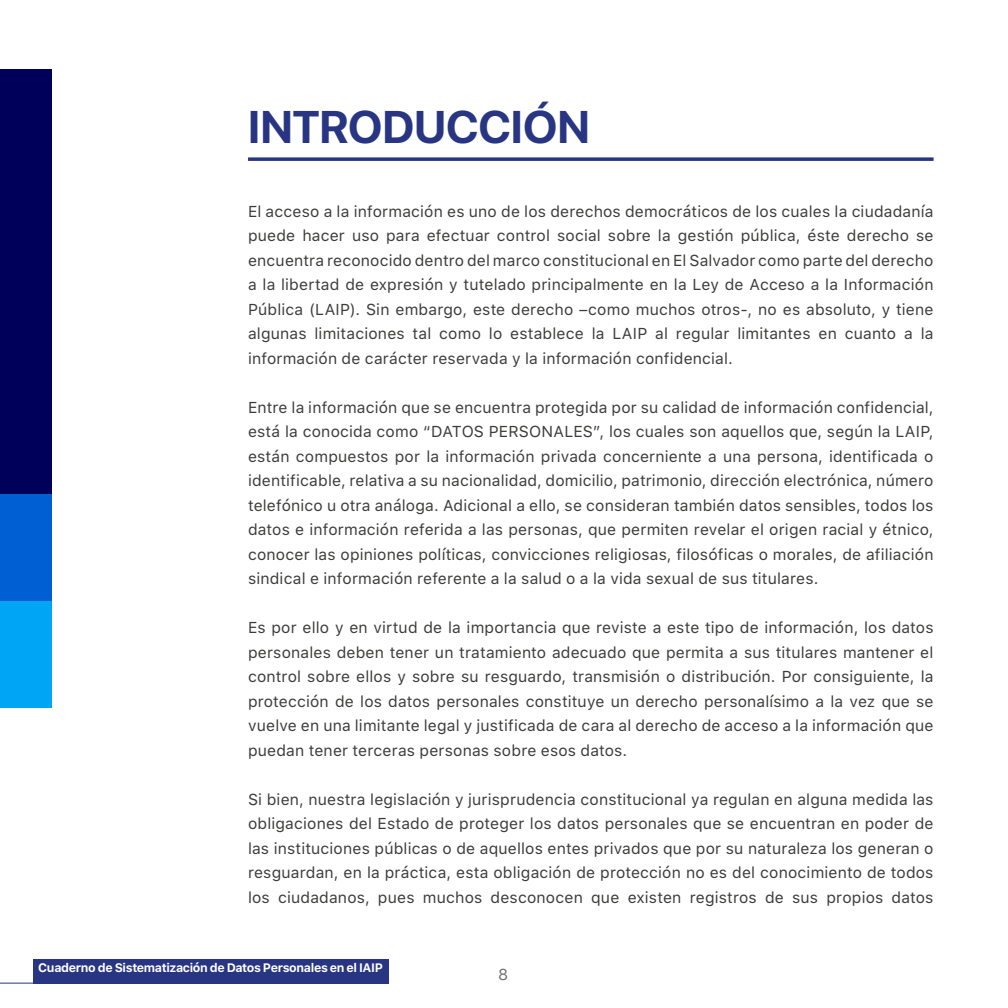
<style>
.page{position:relative;width:1008px;height:1008px;background:#fff}
.page>*{position:absolute;margin:0;border:0;box-sizing:border-box;transform-origin:0 0}
.t1{font:700 45.5px "SF Pro Display";color:#283583}
.t2{font:15.75px/24.5px "SF Pro Text";letter-spacing:.01em;color:#3c3c3b;text-align:justify}
.t3{font:15.75px "SF Pro Text";color:#706f6f}
.t4{font:700 12.25px "SF Pro Text";letter-spacing:-.03em;color:#fff}
</style>
<div class="page">
<hr style="left:0;top:983px;width:383px;height:1px;background:#283583">
<div style="left:33px;top:959px;width:356px;height:25px;background:#283583"></div>
<div style="left:0;top:69px;width:52px;height:425px;background:#00005a"></div>
<div style="left:0;top:494px;width:52px;height:107px;background:#005fd3"></div>
<div style="left:0;top:601px;width:52px;height:107px;background:#00a5f5"></div>
<svg style="left:248px;top:157px;width:686px;height:4px;background:#424d92"></svg>
<h1 class="t1" style="left:248px;top:100px;width:343px">INTRODUCCIÓN</h1>
<p class="t2" style="left:248px;top:199px;width:687px">El acceso a la información es uno de los derechos democráticos de los cuales la ciudadanía puede hacer uso para efectuar control social sobre la gestión pública, éste derecho se encuentra reconocido dentro del marco constitucional en El Salvador como parte del derecho a la libertad de expresión y tutelado principalmente en la Ley de Acceso a la Información Pública (LAIP). Sin embargo, este derecho –como muchos otros-, no es absoluto, y tiene algunas limitaciones tal como lo establece la LAIP al regular limitantes en cuanto a la información de carácter reservada y la información confidencial.</p>
<p class="t2" style="left:248px;top:395px;width:687px">Entre la información que se encuentra protegida por su calidad de información confidencial, está la conocida como “DATOS PERSONALES”, los cuales son aquellos que, según la LAIP, están compuestos por la información privada concerniente a una persona, identificada o identificable, relativa a su nacionalidad, domicilio, patrimonio, dirección electrónica, número telefónico u otra análoga. Adicional a ello, se consideran también datos sensibles, todos los datos e información referida a las personas, que permiten revelar el origen racial y étnico, conocer las opiniones políticas, convicciones religiosas, filosóficas o morales, de afiliación sindical e información referente a la salud o a la vida sexual de sus titulares.</p>
<p class="t2" style="left:248px;top:616px;width:687px">Es por ello y en virtud de la importancia que reviste a este tipo de información, los datos personales deben tener un tratamiento adecuado que permita a sus titulares mantener el control sobre ellos y sobre su resguardo, transmisión o distribución. Por consiguiente, la protección de los datos personales constituye un derecho personalísimo a la vez que se vuelve en una limitante legal y justificada de cara al derecho de acceso a la información que puedan tener terceras personas sobre esos datos.</p>
<p class="t2" style="left:248px;top:787px;width:687px">Si bien, nuestra legislación y jurisprudencia constitucional ya regulan en alguna medida las obligaciones del Estado de proteger los datos personales que se encuentran en poder de las instituciones públicas o de aquellos entes privados que por su naturaleza los generan o resguardan, en la práctica, esta obligación de protección no es del conocimiento de todos los ciudadanos, pues muchos desconocen que existen registros de sus propios datos</p>
<p class="t4" style="left:38px;top:961px;width:346px">Cuaderno de Sistematización de Datos Personales en el IAIP</p>
<p class="t3" style="left:498px;top:963px;width:12px">8</p>
</div>
